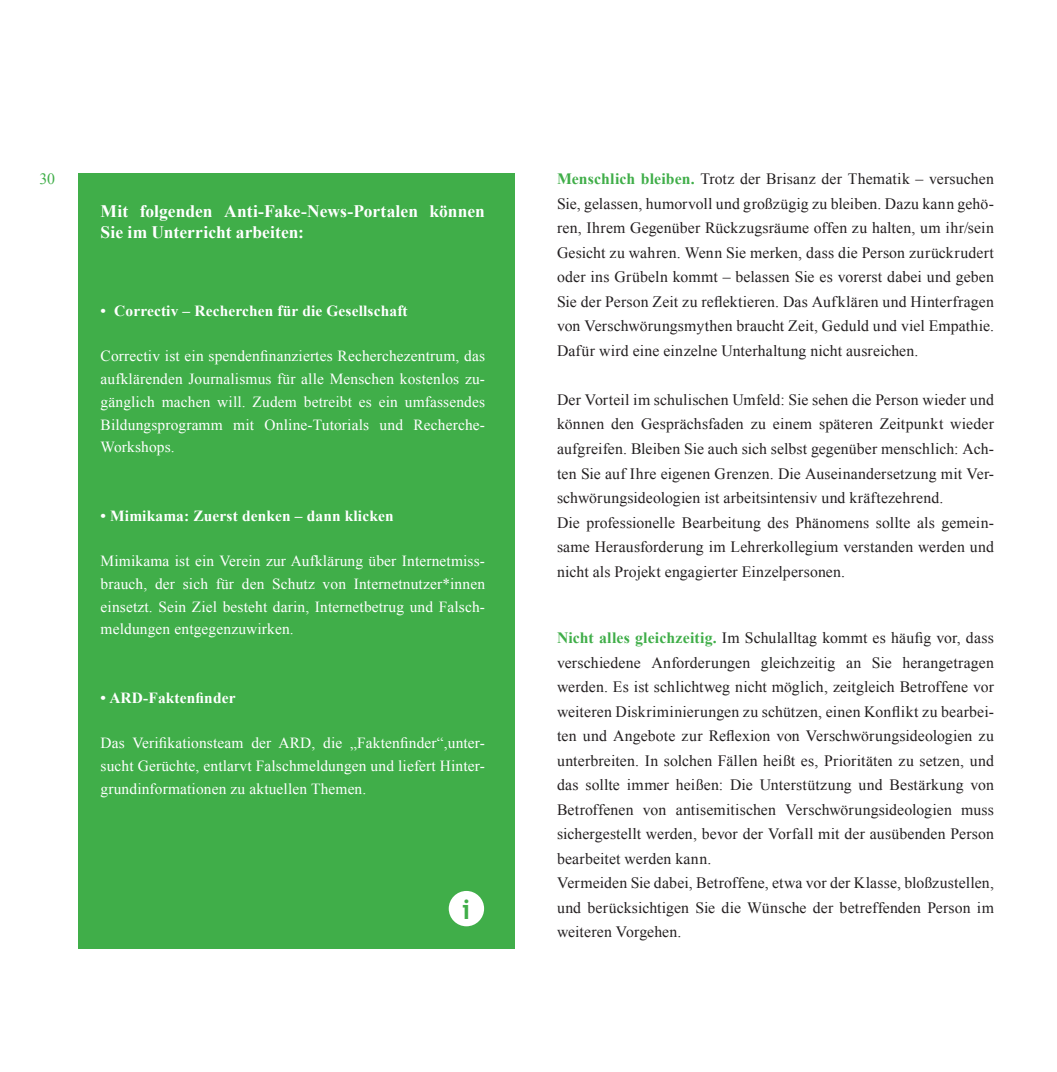
<style>
.page{position:relative;width:1057px;height:1072px;background:#fff}
.page>*{position:absolute;margin:0;border:0;box-sizing:border-box;transform-origin:0 0}
.t1{font:700 27.3px "Trebuchet MS";color:#40ae49}
.t2{font:700 17.5px/21px "Times New Roman";color:#fff}
.t3{font:15.75px/24.5px "Times New Roman";letter-spacing:.01em;color:#231f20;text-align:justify}
.t4{font:15.75px "Times New Roman";color:#40ae49}
.t5{font:15.4px/22.8px "Times New Roman";letter-spacing:.01em;color:#fff;text-align:justify}
.t6{font:700 15.4px "Times New Roman";letter-spacing:.01em;color:#fff}
.s1{font-weight:700;color:#40ae49}
</style>
<div class="page">
<div style="left:78px;top:173px;width:437px;height:776px;background:#40ae49"></div>
<div style="left:449px;top:891px;width:35px;height:35px;background:#fff;border-radius:50%"></div>
<p class="t4" style="left:39px;top:168px;width:17px">30</p>
<p class="t2" style="left:101px;top:200px;width:386px">Mit folgenden Anti-Fake-News-Portalen können<br>Sie im Unterricht arbeiten:</p>
<p class="t6" style="left:101px;top:300px;width:309px">• Correctiv – Recherchen für die Gesellschaft</p>
<p class="t5" style="left:101px;top:344px;width:386px">Correctiv ist ein spendenfinanziertes Recherchezentrum, das aufklärenden Journalismus für alle Menschen kostenlos zu&shy;gänglich machen will. Zudem betreibt es ein umfassendes Bildungsprogramm mit Online-Tutorials und Recherche-Workshops.</p>
<p class="t6" style="left:101px;top:505px;width:294px">• Mimikama: Zuerst denken – dann klicken</p>
<p class="t5" style="left:101px;top:549px;width:386px">Mimikama ist ein Verein zur Aufklärung über Internetmiss&shy;brauch, der sich für den Schutz von Internetnutzer*innen einsetzt. Sein Ziel besteht darin, Internetbetrug und Falsch&shy;meldungen entgegenzuwirken.</p>
<p class="t6" style="left:101px;top:687px;width:136px">• ARD-Faktenfinder</p>
<p class="t5" style="left:101px;top:731px;width:386px">Das Verifikationsteam der ARD, die „Faktenfinder“,unter&shy;sucht Gerüchte, entlarvt Falschmeldungen und liefert Hinter&shy;grundinformationen zu aktuellen Themen.</p>
<p class="t1" style="left:462px;top:892px;width:10px">i</p>
<p class="t3" style="left:557px;top:167px;width:438px"><span class="s1">Menschlich bleiben.</span> Trotz der Brisanz der Thematik – versuchen Sie, gelassen, humorvoll und großzügig zu bleiben. Dazu kann gehö&shy;ren, Ihrem Gegenüber Rückzugsräume offen zu halten, um ihr/sein Gesicht zu wahren. Wenn Sie merken, dass die Person zurückrudert oder ins Grübeln kommt – belassen Sie es vorerst dabei und geben Sie der Person Zeit zu reflektieren. Das Aufklären und Hinterfragen von Verschwörungsmythen braucht Zeit, Geduld und viel Empathie.<br>Dafür wird eine einzelne Unterhaltung nicht ausreichen.</p>
<p class="t3" style="left:557px;top:387px;width:438px">Der Vorteil im schulischen Umfeld: Sie sehen die Person wieder und können den Gesprächsfaden zu einem späteren Zeitpunkt wieder aufgreifen. Bleiben Sie auch sich selbst gegenüber menschlich: Ach&shy;ten Sie auf Ihre eigenen Grenzen. Die Auseinandersetzung mit Ver&shy;schwörungsideologien ist arbeitsintensiv und kräftezehrend.</p>
<p class="t3" style="left:557px;top:510px;width:438px">Die professionelle Bearbeitung des Phänomens sollte als gemein&shy;same Herausforderung im Lehrerkollegium verstanden werden und nicht als Projekt engagierter Einzelpersonen.</p>
<p class="t3" style="left:557px;top:625px;width:438px"><span class="s1">Nicht alles gleichzeitig.</span> Im Schulalltag kommt es häufig vor, dass verschiedene Anforderungen gleichzeitig an Sie herangetragen werden. Es ist schlichtweg nicht möglich, zeitgleich Betroffene vor weiteren Diskriminierungen zu schützen, einen Konflikt zu bearbei&shy;ten und Angebote zur Reflexion von Verschwörungsideologien zu unterbreiten. In solchen Fällen heißt es, Prioritäten zu setzen, und das sollte immer heißen: Die Unterstützung und Bestärkung von Betroffenen von antisemitischen Verschwörungsideologien muss sichergestellt werden, bevor der Vorfall mit der ausübenden Person bearbeitet werden kann.</p>
<p class="t3" style="left:557px;top:870px;width:438px">Vermeiden Sie dabei, Betroffene, etwa vor der Klasse, bloßzustellen, und berücksichtigen Sie die Wünsche der betreffenden Person im weiteren Vorgehen.</p>
</div>
